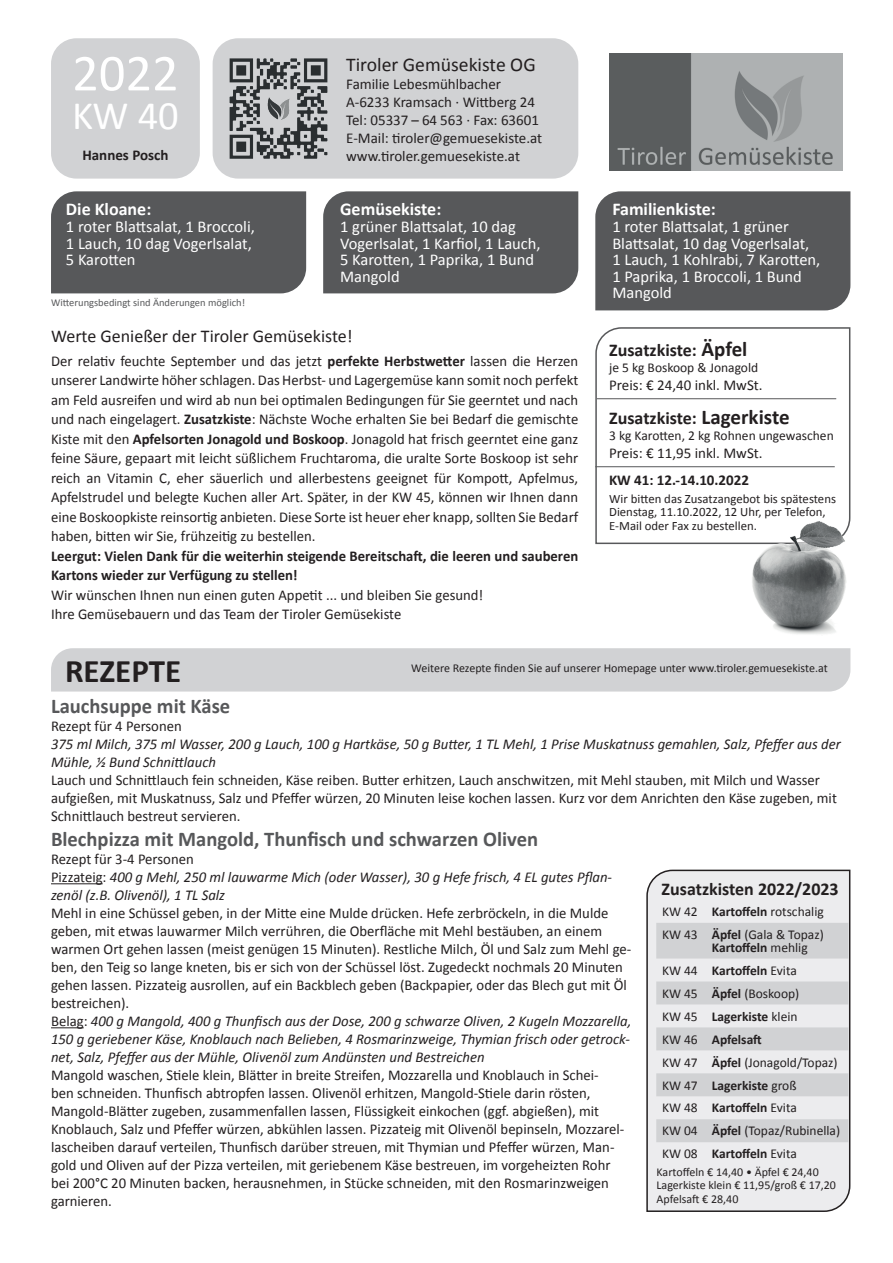
<style>
.page{position:relative;width:893px;height:1263px;background:#fff}
.page>*{position:absolute;margin:0;border:0;box-sizing:border-box;transform-origin:0 0}
.t1{font:52.5px "Calibri";color:#fff}
.t2{font:40.5px "Calibri";color:#fff}
.t3{font:700 33px "Calibri";color:#231f20}
.t4{font:700 21px "Calibri";color:#57585a}
.t5{font:19.5px "Calibri";color:#231f20}
.t6{font:700 18px "Calibri";color:#231f20}
.t7{font:700 18px "Calibri";color:#fff}
.t8{font:18px "Calibri";color:#231f20}
.t9{font:16.5px/16.5px "Calibri";color:#fff}
.t10{font:15px/18px "Calibri";color:#231f20}
.t11{font:italic 15px/18px "Calibri";color:#231f20}
.t12{font:700 15px/19.5px "Calibri";color:#231f20}
.t13{font:13.5px/23px "Calibri";color:#231f20}
.t14{font:12.75px/13.5px "Calibri";color:#231f20}
.t15{font:12px/13.5px "Calibri";color:#231f20}
.t16{font:10.5px "Calibri";color:#57585a}
.s1{font-weight:700}
.s2{font-size:21px}
.s3{font-style:normal}
.s4{font-style:italic}
</style>
<div class="page">
<div style="left:213px;top:38px;width:365px;height:141px;background:#d1d2d4;border-radius:26px"></div>
<img style="left:609px;top:53px;width:234px;height:117px">
<div style="left:51px;top:38px;width:149px;height:141px;background:#d1d2d4;border-radius:26px"></div>
<img style="left:229px;top:58px;width:99px;height:101px">
<div style="left:323px;top:191px;width:255px;height:102px;background:#57585a"></div>
<div style="left:595px;top:191px;width:255px;height:119px;background:#57585a"></div>
<div style="left:51px;top:191px;width:255px;height:102px;background:#57585a"></div>
<svg style="left:595px;top:327px;width:256px;height:218px"></svg>
<hr style="left:597px;top:398px;width:239px;height:1px;background:#57585a">
<hr style="left:595px;top:466px;width:240px;height:1px;background:#57585a">
<img style="left:733px;top:514px;width:118px;height:120px">
<hr style="left:51px;top:883px;width:52px;height:1px;background:#231f20">
<hr style="left:51px;top:1027px;width:33px;height:1px;background:#231f20">
<div style="left:51px;top:648px;width:799px;height:43px;background:#d1d2d4"></div>
<svg style="left:646px;top:869px;width:205px;height:343px;background:#dcdbdd"></svg>
<div style="left:656px;top:900px;width:192px;height:265px;background:#ececee"></div>
<svg style="left:656px;top:923px;width:192px;height:219px;background:#dcdcde"></svg>
<h1 class="t1" style="left:72px;top:40px;width:108px">2022</h1>
<h2 class="t2" style="left:72px;top:90px;width:108px">KW 40</h2>
<p class="t12" style="left:82px;top:145px;width:88px">Hannes Posch</p>
<p class="t7" style="left:66px;top:198px;width:87px">Die Kloane:</p>
<p class="t9" style="left:66px;top:218px;width:191px">1 roter Blattsalat, 1 Broccoli,<br>1 Lauch, 10 dag Vogerlsalat,<br>5 Karotten</p>
<p class="t16" style="left:51px;top:295px;width:196px">Witterungsbedingt sind Änderungen möglich!</p>
<h3 class="t5" style="left:346px;top:52px;width:191px">Tiroler Gemüsekiste OG</h3>
<p class="t10" style="left:346px;top:75px;width:198px">Familie Lebesmühlbacher<br>A-6233 Kramsach · Wittberg 24<br>Tel: 05337 – 64 563 · Fax: 63601<br>E-Mail: tiroler@gemuesekiste.at www.tiroler.gemuesekiste.at</p>
<p class="t7" style="left:340px;top:198px;width:103px">Gemüsekiste:</p>
<p class="t9" style="left:340px;top:218px;width:202px">1 grüner Blattsalat, 10 dag<br>Vogerlsalat, 1 Karfiol, 1 Lauch,<br>5 Karotten, 1 Paprika, 1 Bund<br>Mangold</p>
<p class="t8" style="left:51px;top:325px;width:303px">Werte Genießer der Tiroler Gemüsekiste!</p>
<p class="t10" style="left:51px;top:351px;width:529px;line-height:19.5px;text-align:justify">Der relativ feuchte September und das jetzt <span class="s1">perfekte Herbstwetter</span> lassen die Herzen unserer Landwirte höher schlagen. Das Herbst- und Lagergemüse kann somit noch perfekt am Feld ausreifen und wird ab nun bei optimalen Bedingungen für Sie geerntet und nach und nach eingelagert. <span class="s1">Zusatzkiste</span>: Nächste Woche erhalten Sie bei Bedarf die gemischte Kiste mit den <span class="s1">Apfelsorten Jonagold und Boskoop</span>. Jonagold hat frisch geerntet eine ganz feine Säure, gepaart mit leicht süßlichem Fruchtaroma, die uralte Sorte Boskoop ist sehr reich an Vitamin C, eher säuerlich und allerbestens geeignet für Kompott, Apfelmus, Apfelstrudel und belegte Kuchen aller Art. Später, in der KW 45, können wir Ihnen dann eine Boskoopkiste reinsortig anbieten. Diese Sorte ist heuer eher knapp, sollten Sie Bedarf haben, bitten wir Sie, frühzeitig zu bestellen.</p>
<p class="t12" style="left:51px;top:546px;width:529px">Leergut: Vielen Dank für die weiterhin steigende Bereitschaft, die leeren und sauberen<br>Kartons wieder zur Verfügung zu stellen!</p>
<p class="t10" style="left:51px;top:585px;width:434px;line-height:19.5px">Wir wünschen Ihnen nun einen guten Appetit ... und bleiben Sie gesund!<br>Ihre Gemüsebauern und das Team der Tiroler Gemüsekiste</p>
<p class="t7" style="left:612px;top:198px;width:105px">Familienkiste:</p>
<p class="t9" style="left:612px;top:218px;width:210px">1 roter Blattsalat, 1 grüner<br>Blattsalat, 10 dag Vogerlsalat,<br>1 Lauch, 1 Kohlrabi, 7 Karotten,<br>1 Paprika, 1 Broccoli, 1 Bund<br>Mangold</p>
<p class="t6" style="left:609px;top:338px;width:140px">Zusatzkiste: <span class="s2">Äpfel</span></p>
<p class="t13" style="left:609px;top:356px;width:151px">je 5 kg Boskoop &amp; Jonagold</p>
<p class="t10" style="left:609px;top:376px;width:155px">Preis: € 24,40 inkl. MwSt.</p>
<p class="t6" style="left:609px;top:406px;width:182px">Zusatzkiste: <span class="s2">Lagerkiste</span></p>
<p class="t13" style="left:609px;top:424px;width:226px">3 kg Karotten, 2 kg Rohnen ungewaschen</p>
<p class="t10" style="left:609px;top:444px;width:155px">Preis: € 11,95 inkl. MwSt.</p>
<p class="t12" style="left:609px;top:470px;width:141px">KW 41: 12.-14.10.2022</p>
<p class="t14" style="left:609px;top:492px;width:228px">Wir bitten das Zusatzangebot bis spätestens<br>Dienstag, 11.10.2022, 12 Uhr, per Telefon,<br>E-Mail oder Fax zu bestellen.</p>
<h3 class="t3" style="left:65px;top:650px;width:118px">REZEPTE</h3>
<p class="t15" style="left:411px;top:661px;width:418px">Weitere Rezepte finden Sie auf unserer Homepage unter www.tiroler.gemuesekiste.at</p>
<h3 class="t4" style="left:51px;top:692px;width:181px">Lauchsuppe mit Käse</h3>
<p class="t10" style="left:51px;top:717px;width:132px">Rezept für 4 Personen</p>
<p class="t11" style="left:51px;top:734px;width:791px">375 ml Milch, 375 ml Wasser, 200 g Lauch, 100 g Hartkäse, 50 g Butter, 1 TL Mehl, 1 Prise Muskatnuss gemahlen, Salz, Pfeffer aus der<br>Mühle, ½ Bund Schnittlauch</p>
<p class="t10" style="left:51px;top:771px;width:787px">Lauch und Schnittlauch fein schneiden, Käse reiben. Butter erhitzen, Lauch anschwitzen, mit Mehl stauben, mit Milch und Wasser aufgießen, mit Muskatnuss, Salz und Pfeffer würzen, 20 Minuten leise kochen lassen. Kurz vor dem Anrichten den Käse zugeben, mit<br>Schnittlauch bestreut servieren.</p>
<h3 class="t4" style="left:51px;top:826px;width:489px">Blechpizza mit Mangold, Thunfisch und schwarzen Oliven</h3>
<p class="t11" style="left:51px;top:849px;width:563px"><span class="s3">Rezept für 3-4 Personen<br>Pizzateig:</span> 400 g Mehl, 250 ml lauwarme Mich (oder Wasser), 30 g Hefe frisch, 4 EL gutes Pflan&shy;zenöl (z.B. Olivenöl), 1 TL Salz</p>
<p class="t10" style="left:51px;top:904px;width:582px">Mehl in eine Schüssel geben, in der Mitte eine Mulde drücken. Hefe zerbröckeln, in die Mulde geben, mit etwas lauwarmer Milch verrühren, die Oberfläche mit Mehl bestäuben, an einem warmen Ort gehen lassen (meist genügen 15 Minuten). Restliche Milch, Öl und Salz zum Mehl ge&shy;ben, den Teig so lange kneten, bis er sich von der Schüssel löst. Zugedeckt nochmals 20 Minuten gehen lassen. Pizzateig ausrollen, auf ein Backblech geben (Backpapier, oder das Blech gut mit Öl bestreichen).<br>Belag: <span class="s4">400 g Mangold, 400 g Thunfisch aus der Dose, 200 g schwarze Oliven, 2 Kugeln Mozzarella, 150 g geriebener Käse, Knoblauch nach Belieben, 4 Rosmarinzweige, Thymian frisch oder getrock&shy;net, Salz, Pfeffer aus der Mühle, Olivenöl zum Andünsten und Bestreichen</span></p>
<p class="t10" style="left:51px;top:1066px;width:575px">Mangold waschen, Stiele klein, Blätter in breite Streifen, Mozzarella und Knoblauch in Schei&shy;ben schneiden. Thunfisch abtropfen lassen. Olivenöl erhitzen, Mangold-Stiele darin rösten, Mangold-Blätter zugeben, zusammenfallen lassen, Flüssigkeit einkochen (ggf. abgießen), mit Knoblauch, Salz und Pfeffer würzen, abkühlen lassen. Pizzateig mit Olivenöl bepinseln, Mozzarel&shy;lascheiben darauf verteilen, Thunfisch darüber streuen, mit Thymian und Pfeffer würzen, Man&shy;gold und Oliven auf der Pizza verteilen, mit geriebenem Käse bestreuen, im vorgeheizten Rohr bei 200°C 20 Minuten backen, herausnehmen, in Stücke schneiden, mit den Rosmarinzweigen garnieren.</p>
<p class="t6" style="left:662px;top:877px;width:179px">Zusatzkisten 2022/2023</p>
<p class="t13" style="left:662px;top:900px;width:163px">KW 42 <span class="s1">Kartoffeln</span> rotschalig<br>KW 43 <span class="s1">Äpfel</span> (Gala &amp; Topaz)</p>
<p class="t13" style="left:662px;top:936px;width:179px;text-indent:50px"><span class="s1">Kartoffeln</span> mehlig<br>KW 44 <span class="s1">Kartoffeln</span> Evita<br>KW 45 <span class="s1">Äpfel</span> (Boskoop)<br>KW 45 <span class="s1">Lagerkiste</span> klein<br>KW 46 <span class="s1">Apfelsaft<br></span>KW 47 <span class="s1">Äpfel</span> (Jonagold/Topaz)<br>KW 47 <span class="s1">Lagerkiste</span> groß<br>KW 48 <span class="s1">Kartoffeln</span> Evita<br>KW 04 <span class="s1">Äpfel</span> (Topaz/Rubinella)<br>KW 08 <span class="s1">Kartoffeln</span> Evita</p>
<p class="t15" style="left:657px;top:1165px;width:181px">Kartoffeln € 14,40 • Äpfel € 24,40<br>Lagerkiste klein € 11,95/groß € 17,20<br>Apfelsaft € 28,40</p>
</div>
